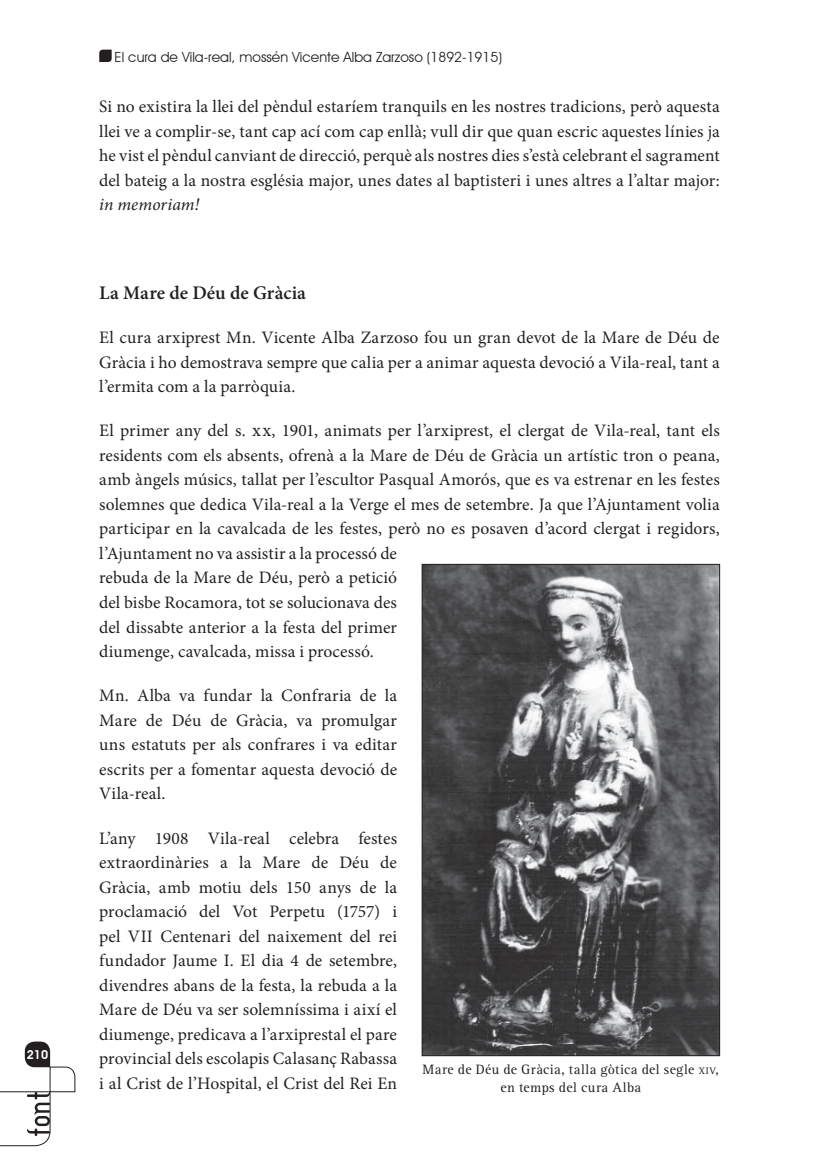
<style>
.page{position:relative;width:819px;height:1166px;background:#fff}
.page>*{position:absolute;margin:0;border:0;box-sizing:border-box;transform-origin:0 0}
.t1{font:600 19.25px "Minion Pro";color:#231f20}
.t2{font:17.5px/24.5px "Minion Pro";color:#231f20;text-align:justify}
.t3{font:italic 17.5px "Minion Pro";letter-spacing:.005em;color:#231f20}
.t4{font:14px/17.5px "Rotis Serif";letter-spacing:.025em;color:#231f20;text-align:center}
.t5{font:14px "Avant Garde IT Cby BT";color:#231f20}
.t6{font:600 12.25px "Avant Garde IT Cby BT";color:#fff}
.s1{font-size:9.8px}
</style>
<div class="page">
<svg style="left:99px;top:50px;width:13px;height:12px"></svg>
<svg style="left:0;top:1041px;width:75px;height:105px"></svg>
<img style="left:424px;top:566px;width:293px;height:488px">
<div style="left:422px;top:564px;width:297px;height:492px;border:1px solid #231f20"></div>
<p class="t6" style="left:27px;top:1047px;width:23px">210</p>
<p class="t5" style="left:115px;top:48px;width:389px">El cura de Vila-real, mossén Vicente Alba Zarzoso (1892-1915)</p>
<p class="t2" style="left:99px;top:96px;width:622px">Si no existira la llei del pèndul estaríem tranquils en les nostres tradicions, però aquesta llei ve a complir-se, tant cap ací com cap enllà; vull dir que quan escric aquestes línies ja he vist el pèndul canviant de direcció, perquè als nostres dies s’està celebrant el sagrament del bateig a la nostra església major, unes dates al baptisteri i unes altres a l’altar major:</p>
<p class="t3" style="left:99px;top:197px;width:101px">in memoriam!</p>
<p class="t1" style="left:99px;top:285px;width:208px">La Mare de Déu de Gràcia</p>
<p class="t2" style="left:99px;top:327px;width:622px">El cura arxiprest Mn. Vicente Alba Zarzoso fou un gran devot de la Mare de Déu de Gràcia i ho demostrava sempre que calia per a animar aquesta devoció a Vila-real, tant a l’ermita com a la parròquia.</p>
<p class="t2" style="left:99px;top:420px;width:622px;text-align:left">El primer any del s. xx, 1901, animats per l’arxiprest, el clergat de Vila-real, tant els residents com els absents, ofrenà a la Mare de Déu de Gràcia un artístic tron o peana, amb àngels músics, tallat per l’escultor Pasqual Amorós, que es va estrenar en les festes solemnes que dedica Vila-real a la Verge el mes de setembre. Ja que l’Ajuntament volia participar en la cavalcada de les festes, però no es posaven d’acord clergat i regidors, l’Ajuntament no va assistir a la processó de<br>rebuda de la Mare de Déu, però a petició<br>del bisbe Rocamora, tot se solucionava des<br>del dissabte anterior a la festa del primer<br>diumenge, cavalcada, missa i processó.</p>
<p class="t2" style="left:99px;top:685px;width:299px">Mn. Alba va fundar la Confraria de la Mare de Déu de Gràcia, va promulgar uns estatuts per als confrares i va editar escrits per a fomentar aquesta devoció de Vila-real.</p>
<p class="t2" style="left:99px;top:827px;width:299px">L’any 1908 Vila-real celebra festes extraordinàries a la Mare de Déu de Gràcia, amb motiu dels 150 anys de la proclamació del Vot Perpetu (1757) i pel VII Centenari del naixement del rei fundador Jaume I. El dia 4 de setembre, divendres abans de la festa, la rebuda a la Mare de Déu va ser solemníssima i així el diumenge, predicava a l’arxiprestal el pare provincial dels escolapis Calasanç Rabassa i al Crist de l’Hospital, el Crist del Rei En</p>
<p class="t4" style="left:422px;top:1062px;width:298px">Mare de Déu de Gràcia, talla gòtica del segle <span class="s1">XIV</span>, en temps del cura Alba</p>
</div>
